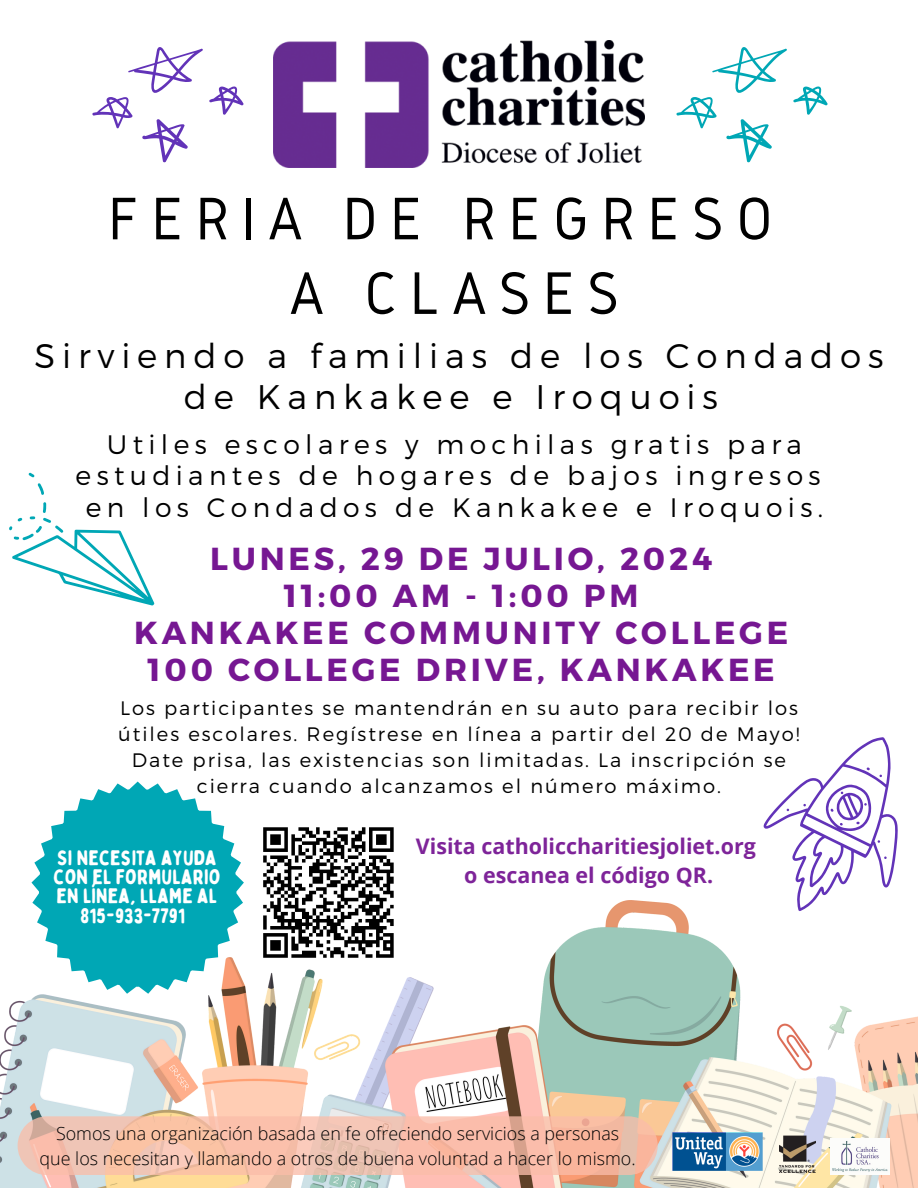
<style>
.page{position:relative;width:918px;height:1188px;background:#fff}
.page>*{position:absolute;margin:0;border:0;box-sizing:border-box;transform-origin:0 0}
.t1{font:62.4px/74.6px "Gidole";letter-spacing:.2em;color:#000;text-align:center}
.t2{font:300 34.2px/40.5px "Montserrat";letter-spacing:.2em;color:#000;text-align:center}
.t3{font:700 31.8px/37.2px "Montserrat";letter-spacing:.12em;color:#761792;text-align:center}
.t4{font:300 26.7px/31.5px "Montserrat";letter-spacing:.2em;color:#000;text-align:center}
.t5{font:700 21.45px/29.2px "Open Sans";color:#7e2499;text-align:center}
.t6{font:21px/19.2px "Bobby Jones Soft";color:#fff;text-align:center}
.t7{font:300 19.5px/25.8px "Montserrat";letter-spacing:.1em;color:#000;text-align:center}
.t8{font:300 17.85px/24.8px "Open Sans";color:#000;text-align:center}
</style>
<div class="page">
<img style="left:0;top:900px;width:918px;height:288px">
<svg style="left:31px;top:782px;width:213px;height:212px;fill:#00a7b5"></svg>
<svg style="left:38px;top:483px;width:6px;height:12px"></svg>
<svg style="left:28px;top:473px;width:6px;height:4px"></svg>
<svg style="left:9px;top:502px;width:145px;height:104px"></svg>
<svg style="left:764px;top:737px;width:134px;height:174px"></svg>
<img style="left:274px;top:40px;width:371px;height:127px">
<svg style="left:263px;top:827px;width:131px;height:131px"></svg>
<img style="left:831px;top:1139px;width:58px;height:36px">
<img style="left:780px;top:1132px;width:36px;height:41px">
<img style="left:672px;top:1132px;width:90px;height:39px">
<svg style="left:18px;top:1116px;width:640px;height:59px;background:#f4bfab"></svg>
<svg style="left:676px;top:47px;width:111px;height:116px"></svg>
<svg style="left:793px;top:86px;width:35px;height:29px"></svg>
<svg style="left:92px;top:47px;width:111px;height:116px"></svg>
<svg style="left:209px;top:86px;width:35px;height:29px"></svg>
<h6 class="t1" style="left:108px;top:180px;width:666px">FERIA DE REGRESO<br>A CLASES</h6>
<p class="t2" style="left:34px;top:334px;width:851px">Sirviendo a familias de los Condados de Kankakee e Iroquois</p>
<p class="t4" style="left:76px;top:427px;width:749px">Utiles escolares y mochilas gratis para estudiantes de hogares de bajos ingresos en los Condados de Kankakee e Iroquois.</p>
<h4 class="t3" style="left:134px;top:538px;width:656px">LUNES, 29 DE JULIO, 2024<br>11:00 AM - 1:00 PM<br>KANKAKEE COMMUNITY COLLEGE<br>100 COLLEGE DRIVE, KANKAKEE</h4>
<h6 class="t7" style="left:118px;top:695px;width:683px">Los participantes se mantendrán en su auto para recibir los útiles escolares. Regístrese en línea a partir del 20 de Mayo!<br>Date prisa, las existencias son limitadas. La inscripción se cierra cuando alcanzamos el número máximo.</h6>
<h2 class="t6" style="left:53px;top:849px;width:169px">SI NECESITA AYUDA<br>CON EL FORMULARIO<br>EN LÍNEA, LLAME AL<br>815-933-7791</h2>
<p class="t5" style="left:416px;top:831px;width:341px">Visita catholiccharitiesjoliet.org o escanea el código QR.</p>
<p class="t8" style="left:40px;top:1121px;width:598px">Somos una organización basada en fe ofreciendo servicios a personas que los necesitan y llamando a otros de buena voluntad a hacer lo mismo.</p>
</div>
